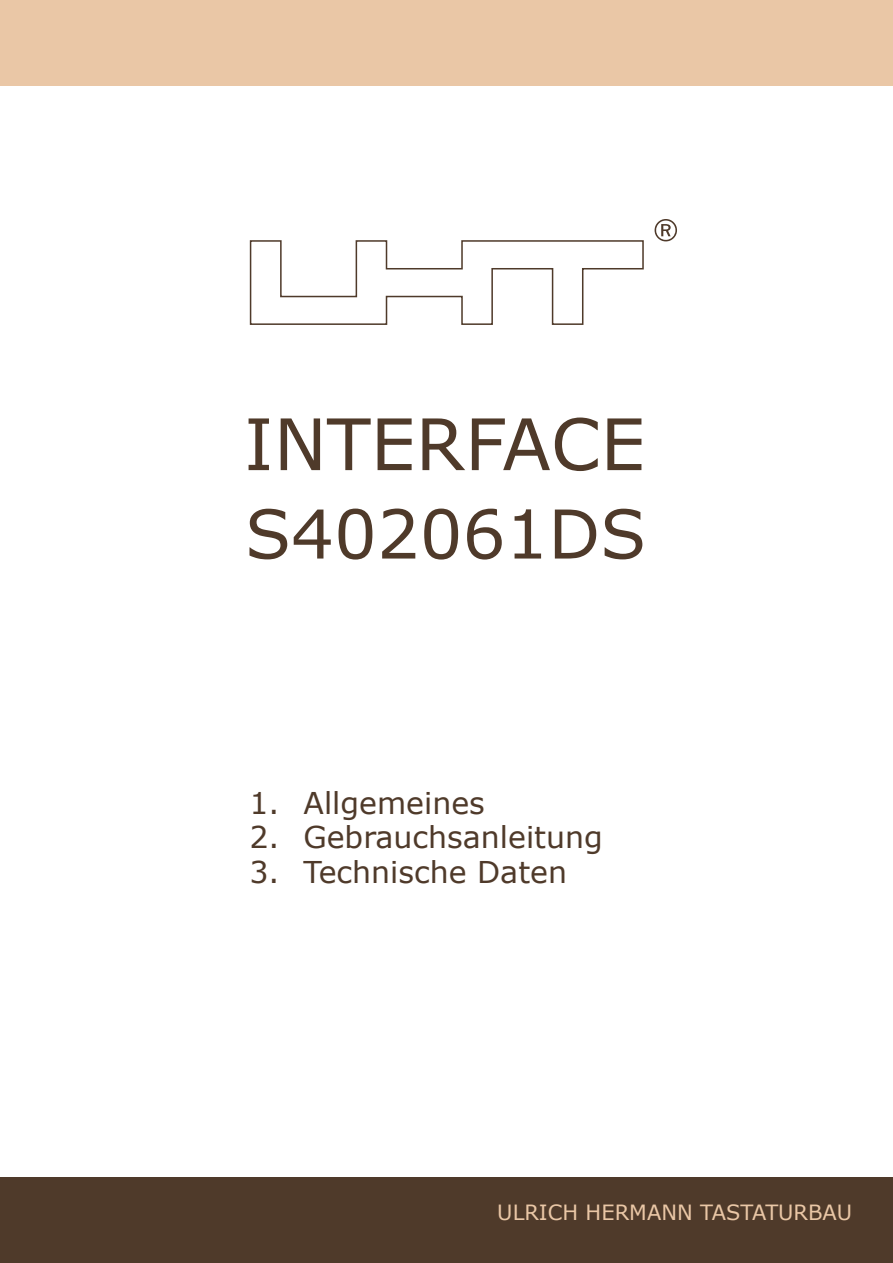
<style>
.page{position:relative;width:893px;height:1263px;background:#fff}
.page>*{position:absolute;margin:0;border:0;box-sizing:border-box;transform-origin:0 0}
.t1{font:71.1px "Verdana";color:#4f3a2a}
.t2{font:67.35px "Verdana";color:#4f3a2a}
.t3{font:30px "Verdana";color:#4f3a2a}
.t4{font:21px "Verdana";color:#eac7a6}
</style>
<div class="page">
<div style="left:0;top:0;width:893px;height:85px;background:#eac7a6"></div>
<div style="left:0;top:1178px;width:893px;height:85px;background:#4f3a2a"></div>
<svg style="left:249px;top:240px;width:395px;height:85px"></svg>
<svg style="left:655px;top:219px;width:22px;height:22px"></svg>
<p class="t1" style="left:244px;top:399px;width:403px">INTERFACE</p>
<p class="t2" style="left:245px;top:491px;width:403px">S402061DS</p>
<p class="t3" style="left:249px;top:784px;width:237px">1. Allgemeines</p>
<p class="t3" style="left:249px;top:818px;width:355px">2. Gebrauchsanleitung</p>
<p class="t3" style="left:249px;top:853px;width:319px">3. Technische Daten</p>
<p class="t4" style="left:497px;top:1199px;width:356px">ULRICH HERMANN TASTATURBAU</p>
</div>
